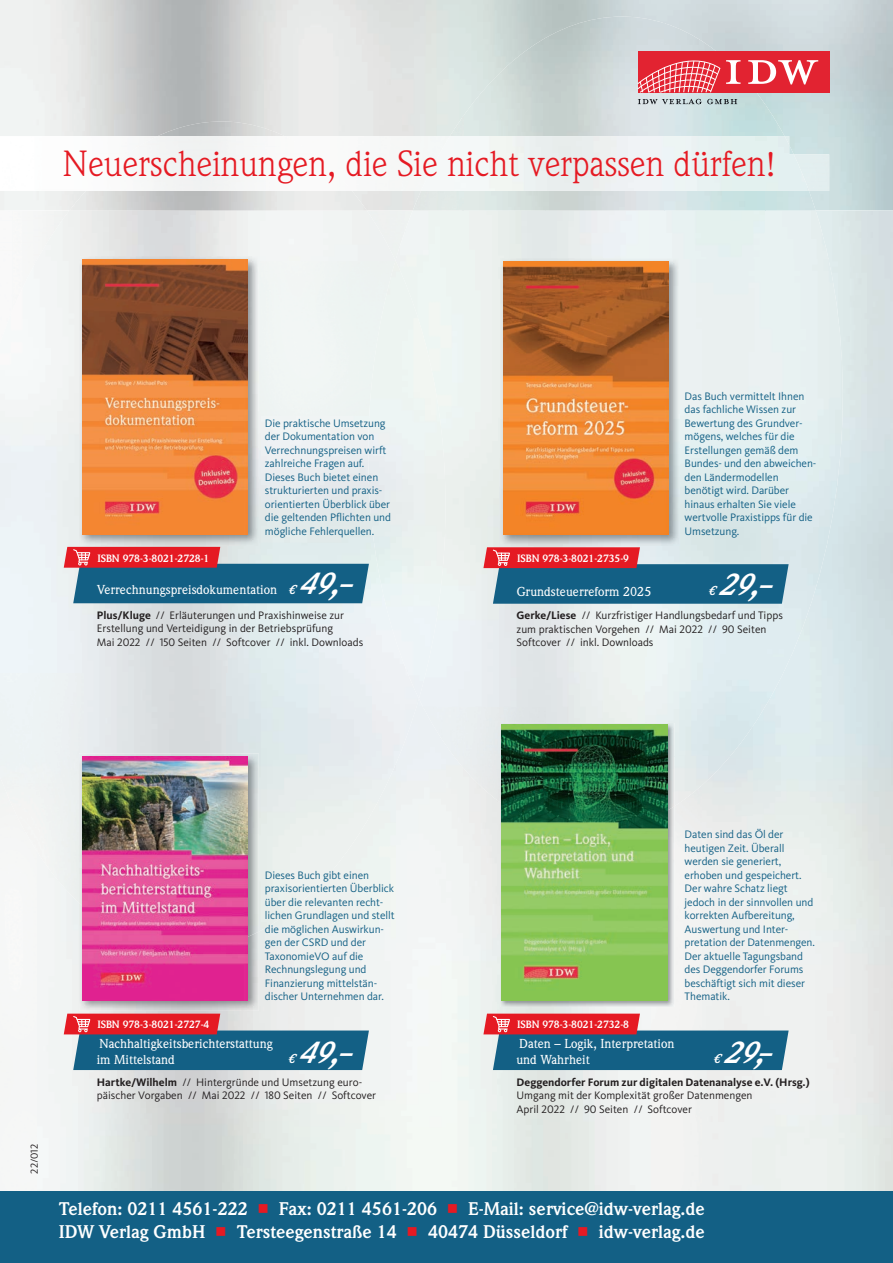
<style>
.page{position:relative;width:893px;height:1263px;background:#fff}
.page>*{position:absolute;margin:0;border:0;box-sizing:border-box;transform-origin:0 0}
.t1{font:35.7px "Weidemann Std";color:#e51a23}
.t2{font:italic 700 30px "Weidemann Std";letter-spacing:-.02em;color:#fff}
.t3{font:700 18px/22.5px "Weidemann Std";color:#fff}
.t4{font:500 12.75px/15.9px "Weidemann Std";color:#fff}
.t5{font:italic 700 12.75px "Weidemann Std";color:#fff}
.t6{font:11.25px/13.5px "Kievit IDW";letter-spacing:-.005em;color:#136085}
.t7{font:11.25px/13.5px "Kievit IDW";color:#231f20}
.t8{font:700 11.25px "Kievit IDW";color:#231f20}
.t9{font:10.5px "Kievit IDW";color:#231f20}
.t10{font:700 10.35px "Weidemann Std";color:#fff}
.s1{font-weight:700}
.s2{font-weight:700;font-style:italic}
.s3{font-family:"Noto Serif";font-weight:400;color:#e51a23}
</style>
<div class="page">
<img style="left:753px;top:583px;width:140px;height:609px">
<div style="left:0;top:880px;width:38px;height:312px;background:#f6f7f6"></div>
<div style="left:396px;top:707px;width:50px;height:485px;background:#f3f6f5"></div>
<div style="left:702px;top:757px;width:51px;height:435px;background:#edf0ef"></div>
<div style="left:345px;top:815px;width:51px;height:377px;background:#eff4f1"></div>
<div style="left:446px;top:757px;width:51px;height:435px;background:#eef4f1"></div>
<div style="left:651px;top:806px;width:51px;height:386px;background:#f3f3f2"></div>
<div style="left:497px;top:803px;width:51px;height:389px;background:#e3e9e5"></div>
<div style="left:38px;top:880px;width:51px;height:312px;background:#f1f4f4"></div>
<div style="left:294px;top:932px;width:51px;height:260px;background:#edf0ee"></div>
<img style="left:242px;top:932px;width:52px;height:260px">
<img style="left:548px;top:1007px;width:103px;height:185px">
<img style="left:89px;top:1011px;width:153px;height:181px">
<img style="left:0;top:0;width:893px;height:210px">
<div style="left:680px;top:260px;width:164px;height:198px;background:#e8f0f1"></div>
<img style="left:646px;top:458px;width:200px;height:200px">
<img style="left:646px;top:657px;width:151px;height:100px">
<img style="left:422px;top:707px;width:124px;height:50px">
<div style="left:453px;top:756px;width:47px;height:47px;background:#eaeded"></div>
<img style="left:674px;top:756px;width:57px;height:50px">
<img style="left:463px;top:17px;width:303px;height:193px">
<div style="left:765px;top:104px;width:51px;height:106px;background:#c9e0e1"></div>
<div style="left:413px;top:113px;width:50px;height:97px;background:#e1e9e6"></div>
<div style="left:371px;top:699px;width:48px;height:116px;background:#ecf0f2"></div>
<img style="left:57px;top:880px;width:22px;height:23px">
<img style="left:69px;top:121px;width:298px;height:89px">
<div style="left:368px;top:260px;width:78px;height:439px;background:#edf4f2"></div>
<div style="left:638px;top:51px;width:191px;height:41px;background:#e22331"></div>
<svg style="left:638px;top:60px;width:82px;height:32px"></svg>
<svg style="left:748px;top:60px;width:70px;height:24px"></svg>
<svg style="left:726px;top:60px;width:14px;height:24px"></svg>
<svg style="left:638px;top:99px;width:99px;height:5px"></svg>
<img style="left:500px;top:258px;width:180px;height:288px">
<img style="left:503px;top:261px;width:166px;height:274px">
<img style="left:79px;top:256px;width:180px;height:289px">
<img style="left:82px;top:259px;width:166px;height:276px">
<img style="left:79px;top:949px;width:180px;height:62px">
<img style="left:79px;top:753px;width:180px;height:196px">
<img style="left:82px;top:757px;width:166px;height:243px">
<svg style="left:64px;top:547px;width:305px;height:56px;background:#5f6d86"></svg>
<svg style="left:483px;top:1014px;width:306px;height:56px;background:#616f87"></svg>
<img style="left:500px;top:833px;width:174px;height:174px">
<img style="left:500px;top:723px;width:174px;height:110px">
<img style="left:502px;top:725px;width:165px;height:275px">
<svg style="left:64px;top:1014px;width:305px;height:56px;background:#606d86"></svg>
<svg style="left:483px;top:547px;width:306px;height:57px;background:#606f88"></svg>
<img style="left:0;top:136px;width:86px;height:55px">
<div style="left:352px;top:136px;width:69px;height:27px;background:#f6f8f7"></div>
<img style="left:809px;top:136px;width:20px;height:55px">
<div style="left:352px;top:163px;width:69px;height:28px;background:#f6f8f7"></div>
<img style="left:421px;top:136px;width:388px;height:55px">
<img style="left:86px;top:136px;width:266px;height:55px">
<div style="left:0;top:1192px;width:893px;height:71px;background:#136085"></div>
<h1 class="t1" style="left:63px;top:151px;width:715px">Neuerscheinungen, die Sie nicht verpassen dürfen!</h1>
<p class="t10" style="left:97px;top:554px;width:113px">ISBN 978-3-8021-2728-1</p>
<p class="t6" style="left:265px;top:417px;width:128px">Die praktische Umsetzung der Dokumentation von<br>Verrechnungspreisen wirft zahlreiche Fragen auf.<br>Dieses Buch bietet einen strukturierten und praxis&shy;orientierten Überblick über die geltenden Pflichten und mögliche Fehlerquellen.</p>
<h2 class="t2" style="left:298px;top:566px;width:54px">49,–</h2>
<p class="t7" style="left:97px;top:609px;width:268px"><span class="s1">Plus/Kluge</span> // Erläuterungen und Praxishinweise zur<br>Erstellung und Verteidigung in der Betriebsprüfung<br>Mai 2022 // 150 Seiten // Softcover // inkl. Downloads</p>
<p class="t4" style="left:97px;top:583px;width:198px">Verrechnungspreisdokumentation <span class="s2">€</span></p>
<p class="t10" style="left:517px;top:555px;width:113px">ISBN 978-3-8021-2735-9</p>
<p class="t6" style="left:685px;top:390px;width:133px">Das Buch vermittelt Ihnen das fachliche Wissen zur<br>Bewertung des Grundver&shy;mögens, welches für die<br>Erstellungen gemäß dem<br>Bundes- und den abweichen&shy;den Ländermodellen benötigt wird. Darüber hinaus erhalten Sie viele wertvolle Praxistipps für die<br>Umsetzung.</p>
<h2 class="t2" style="left:717px;top:567px;width:54px">29,–</h2>
<p class="t7" style="left:517px;top:610px;width:268px"><span class="s1">Gerke/Liese</span> // Kurzfristiger Handlungsbedarf und Tipps zum praktischen Vorgehen // Mai 2022 // 90 Seiten<br>Softcover // inkl. Downloads</p>
<p class="t4" style="left:517px;top:585px;width:136px">Grundsteuerreform 2025</p>
<p class="t5" style="left:707px;top:583px;width:9px">€</p>
<p class="t9" style="left:30px;top:1174px;width:31px;rotate:-90deg">22/012</p>
<p class="t6" style="left:265px;top:869px;width:131px">Dieses Buch gibt einen praxisorientierten Überblick über die relevanten recht&shy;lichen Grundlagen und stellt die möglichen Auswirkun&shy;gen der CSRD und der<br>TaxonomieVO auf die<br>Rechnungslegung und<br>Finanzierung mittelstän&shy;discher Unternehmen dar.</p>
<p class="t6" style="left:685px;top:829px;width:132px">Daten sind das Öl der heutigen Zeit. Überall werden sie generiert, erhoben und gespeichert.<br>Der wahre Schatz liegt jedoch in der sinnvollen und korrekten Aufbereitung,<br>Auswertung und Inter&shy;pretation der Datenmengen.<br>Der aktuelle Tagungsband des Deggendorfer Forums beschäftigt sich mit dieser<br>Thematik.</p>
<p class="t10" style="left:97px;top:1021px;width:113px">ISBN 978-3-8021-2727-4</p>
<p class="t10" style="left:517px;top:1021px;width:113px">ISBN 978-3-8021-2732-8</p>
<p class="t4" style="left:97px;top:1037px;width:178px">Nachhaltigkeitsberichterstattung im Mittelstand</p>
<h2 class="t2" style="left:297px;top:1035px;width:54px">49,–</h2>
<p class="t7" style="left:97px;top:1076px;width:281px"><span class="s1">Hartke/Wilhelm</span> // Hintergründe und Umsetzung euro&shy;päischer Vorgaben // Mai 2022 // 180 Seiten // Softcover</p>
<p class="t5" style="left:287px;top:1051px;width:9px">€</p>
<p class="t4" style="left:516px;top:1037px;width:160px">Daten – Logik, Interpretation und Wahrheit</p>
<h2 class="t2" style="left:723px;top:1035px;width:48px">29,–</h2>
<p class="t8" style="left:517px;top:1077px;width:294px">Deggendorfer Forum zur digitalen Datenanalyse e.V. (Hrsg.)</p>
<p class="t7" style="left:517px;top:1089px;width:237px">Umgang mit der Komplexität großer Datenmengen<br>April 2022 // 90 Seiten // Softcover</p>
<p class="t5" style="left:712px;top:1051px;width:9px">€</p>
<h3 class="t3" style="left:59px;top:1199px;width:647px">Telefon: 0211 4561-222 <span class="s3">ࡇ</span> Fax: 0211 4561-206 <span class="s3">ࡇ</span> E-Mail: service@idw-verlag.de<br>IDW Verlag GmbH <span class="s3">ࡇ</span> Tersteegenstraße 14 <span class="s3">ࡇ</span> 40474 Düsseldorf <span class="s3">ࡇ</span> idw-verlag.de</h3>
</div>
